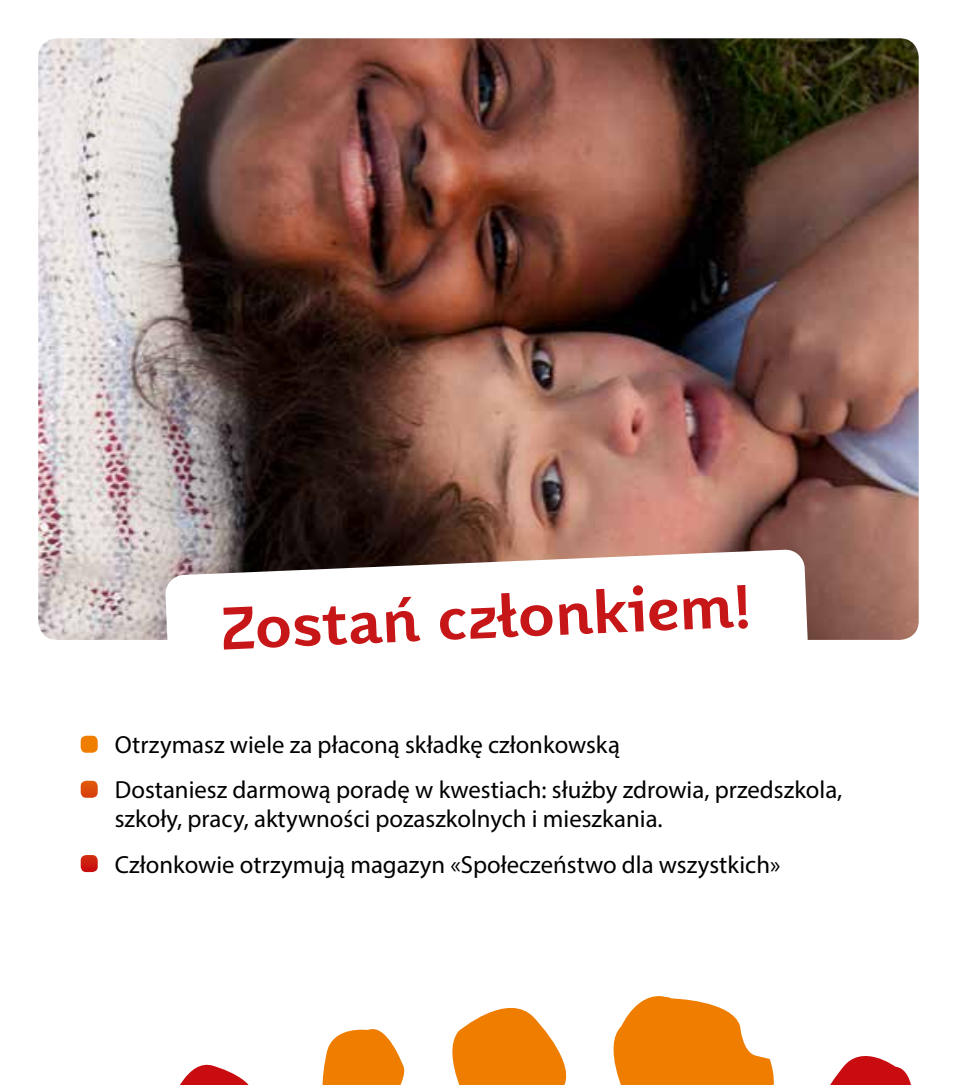
<style>
.page{position:relative;width:957px;height:1085px;background:#fff}
.page>*{position:absolute;margin:0;border:0;box-sizing:border-box;transform-origin:0 0}
.t1{font:700 58.5px "Karbid OT";color:#c71618}
.t2{font:26.1px/47.2px "Myriad Pro";color:#000;scale:.95 1}
.t3{font:24.75px/45px "Myriad Pro";color:#000}
</style>
<div class="page">
<img style="left:38px;top:38px;width:880px;height:601px">
<svg style="left:81px;top:735px;width:17px;height:17px"></svg>
<svg style="left:81px;top:780px;width:17px;height:17px"></svg>
<svg style="left:81px;top:855px;width:17px;height:16px"></svg>
<svg style="left:613px;top:996px;width:161px;height:88px"></svg>
<svg style="left:831px;top:1056px;width:80px;height:28px"></svg>
<svg style="left:322px;top:1029px;width:83px;height:55px"></svg>
<svg style="left:452px;top:1008px;width:115px;height:76px"></svg>
<svg style="left:180px;top:1064px;width:68px;height:20px"></svg>
<svg style="left:165px;top:549px;width:644px;height:91px"></svg>
<svg style="left:169px;top:578px;width:636px;height:62px"></svg>
<svg style="left:397px;top:596px;width:15px;height:11px"></svg>
<h1 class="t1" style="left:219px;top:587px;width:534px;rotate:-2deg">Zostan członkiem!</h1>
<p class="t2" style="left:113px;top:712px;width:642px">Du får mye for kontingenten i NFU.<br>Du får gratis råd når det gjelder helse- og omsorgstjenester,</p>
<p class="t2" style="left:112px;top:790px;width:449px">barnehage, skole, arbeid, fritid og bolig.<br>Medlemmene får bladet Samfunn for alle.</p>
<p class="t3" style="left:129px;top:721px;width:593px;text-indent:-17px">Du får mye for kontingenten i NFU.<br>u får gratis råd når det gjelder helse- og omsorgstjenester,</p>
<p class="t3" style="left:112px;top:795px;width:427px">barnehage, skole, arbeid, fritid og bolig.<br>Medlemmene får bladet Samfu n for alle.</p>
<p class="t3" style="left:115px;top:721px;width:729px">Otrzymasz wiele za płaconą składkę członkowską<br>Dostaniesz darmową poradę w kwestiach: służby zdrowia, przedszkola,</p>
<p class="t3" style="left:115px;top:796px;width:667px">szkoły, pracy, aktywności pozaszkolnych i mieszkania.<br>Członkowie otrzymują magazyn «Społeczeństwo dla wszystkich»</p>
</div>
